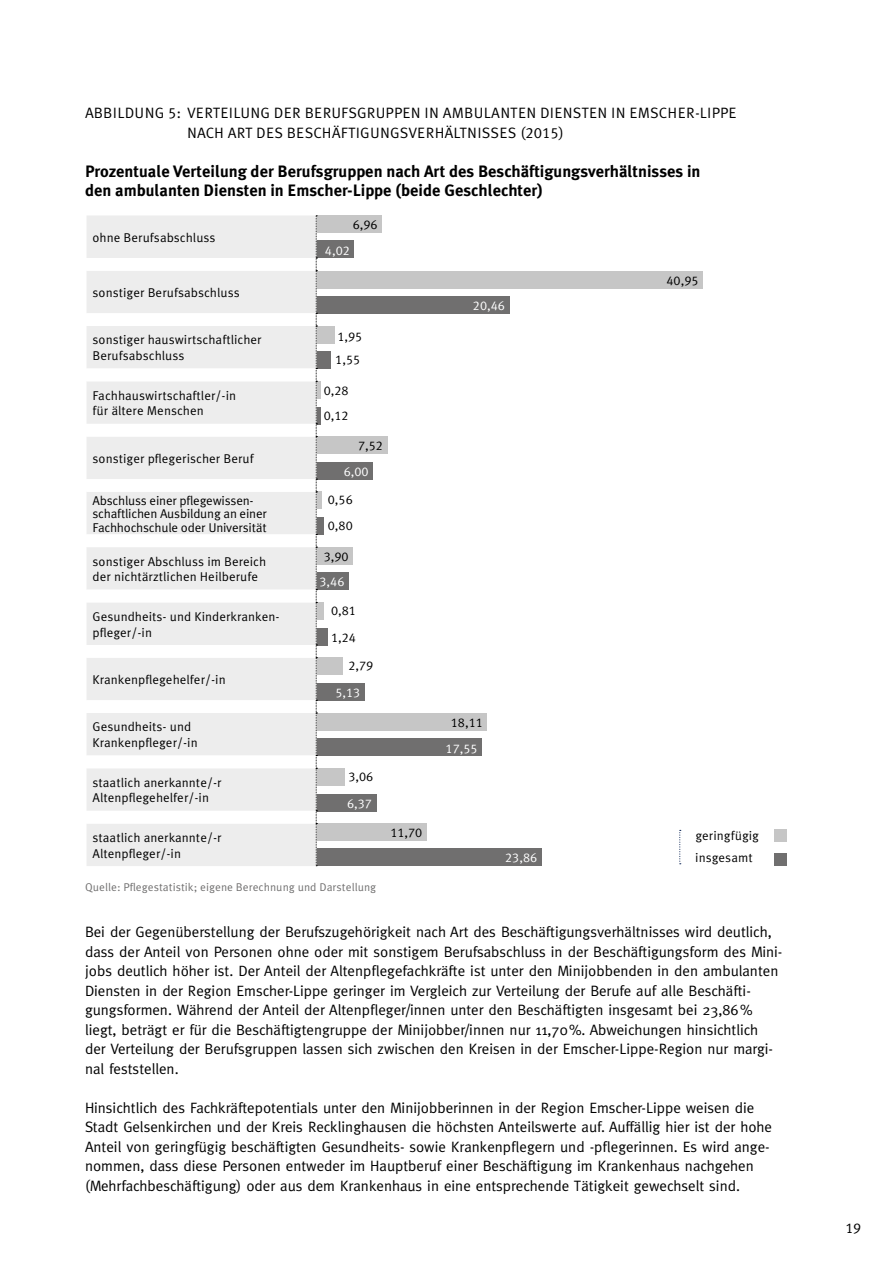
<style>
.page{position:relative;width:893px;height:1263px;background:#fff}
.page>*{position:absolute;margin:0;border:0;box-sizing:border-box;transform-origin:0 0}
.t1{font:700 16.5px/19.5px "Meta Korrespondenz";color:#000}
.t2{font:15px/19.5px "Meta";color:#000}
.t3{font:15px/19.5px "Meta Korrespondenz";letter-spacing:.005em;color:#000}
.t4{font:14.25px "Meta Korrespondenz";color:#000}
.t5{font:12.75px/15.8px "Meta Korrespondenz";color:#000}
.t6{font:12.75px/13.5px "Meta Korrespondenz";letter-spacing:-.02em;color:#000}
.t7{font:12.75px "Meta Korrespondenz";color:#fff}
.t8{font:11.25px "Meta Korrespondenz";color:#706f6f}
</style>
<div class="page">
<div style="left:316px;top:215px;width:66px;height:17px;background:#c6c6c6"></div>
<div style="left:316px;top:271px;width:387px;height:17px;background:#c6c6c6"></div>
<div style="left:316px;top:492px;width:5px;height:17px;background:#c6c6c6"></div>
<div style="left:316px;top:326px;width:19px;height:17px;background:#c6c6c6"></div>
<div style="left:316px;top:241px;width:38px;height:17px;background:#706f6f"></div>
<div style="left:316px;top:297px;width:193px;height:17px;background:#706f6f"></div>
<div style="left:316px;top:352px;width:15px;height:17px;background:#706f6f"></div>
<div style="left:316px;top:382px;width:5px;height:17px;background:#c6c6c6"></div>
<div style="left:316px;top:517px;width:8px;height:17px;background:#706f6f"></div>
<div style="left:316px;top:437px;width:71px;height:17px;background:#c6c6c6"></div>
<div style="left:316px;top:547px;width:37px;height:17px;background:#c6c6c6"></div>
<div style="left:316px;top:602px;width:8px;height:17px;background:#c6c6c6"></div>
<div style="left:316px;top:658px;width:26px;height:17px;background:#c6c6c6"></div>
<div style="left:316px;top:713px;width:171px;height:17px;background:#c6c6c6"></div>
<div style="left:316px;top:768px;width:29px;height:17px;background:#c6c6c6"></div>
<div style="left:316px;top:823px;width:111px;height:17px;background:#c6c6c6"></div>
<div style="left:316px;top:407px;width:5px;height:17px;background:#706f6f"></div>
<div style="left:316px;top:462px;width:57px;height:17px;background:#706f6f"></div>
<div style="left:316px;top:573px;width:33px;height:17px;background:#706f6f"></div>
<div style="left:316px;top:628px;width:12px;height:17px;background:#706f6f"></div>
<div style="left:316px;top:683px;width:49px;height:17px;background:#706f6f"></div>
<div style="left:316px;top:739px;width:166px;height:17px;background:#706f6f"></div>
<div style="left:316px;top:794px;width:60px;height:17px;background:#706f6f"></div>
<div style="left:316px;top:849px;width:225px;height:17px;background:#706f6f"></div>
<div style="left:87px;top:215px;width:229px;height:651px;background:#ededed"></div>
<svg style="left:87px;top:258px;width:229px;height:565px;fill:#ededed"></svg>
<svg style="left:87px;top:424px;width:229px;height:234px;fill:#ededed"></svg>
<svg style="left:316px;top:215px;width:1px;height:651px"></svg>
<div style="left:774px;top:829px;width:13px;height:13px;background:#c6c6c6"></div>
<div style="left:774px;top:853px;width:13px;height:13px;background:#706f6f"></div>
<svg style="left:679px;top:830px;width:2px;height:34px"></svg>
<p class="t3" style="left:187px;top:103px;width:551px;text-indent:-102px">ABBILDUNG 5: VERTEILUNG DER BERUFSGRUPPEN IN AMBULANTEN DIENSTEN IN EMSCHER-LIPPE<br>NACH ART DES BESCHÄFTIGUNGSVERHÄLTNISSES (2015)</p>
<p class="t1" style="left:85px;top:161px;width:617px">Prozentuale Verteilung der Berufsgruppen nach Art des Beschäftigungsverhältnisses in den ambulanten Diensten in Emscher-Lippe (beide Geschlechter)</p>
<p class="t5" style="left:353px;top:217px;width:26px">6,96</p>
<p class="t5" style="left:93px;top:229px;width:125px">ohne Berufsabschluss</p>
<p class="t7" style="left:325px;top:243px;width:27px">4,02</p>
<p class="t5" style="left:93px;top:285px;width:149px">sonstiger Berufsabschluss</p>
<p class="t5" style="left:93px;top:332px;width:171px">sonstiger hauswirtschaftlicher<br>Berufsabschluss</p>
<p class="t5" style="left:93px;top:387px;width:145px">Fachhauswirtschaftler/-in für ältere Menschen</p>
<p class="t5" style="left:93px;top:450px;width:163px">sonstiger pflegerischer Beruf</p>
<p class="t6" style="left:93px;top:493px;width:176px">Abschluss einer pflegewissen&shy;schaftlichen Ausbildung an einer<br>Fachhochschule oder Universität</p>
<p class="t5" style="left:93px;top:553px;width:175px">sonstiger Abschluss im Bereich der nichtärztlichen Heilberufe</p>
<p class="t5" style="left:93px;top:608px;width:189px">Gesundheits- und Kinderkranken&shy;pfleger/-in</p>
<p class="t5" style="left:93px;top:672px;width:135px">Krankenpflegehelfer/-in</p>
<p class="t5" style="left:93px;top:719px;width:107px">Gesundheits- und<br>Krankenpfleger/-in</p>
<p class="t5" style="left:93px;top:774px;width:131px">staatlich anerkannte/-r<br>Altenpflegehelfer/-in</p>
<p class="t5" style="left:93px;top:829px;width:131px">staatlich anerkannte/-r<br>Altenpfleger/-in</p>
<p class="t8" style="left:85px;top:880px;width:293px">Quelle: Pflegestatistik; eigene Berechnung und Darstellung</p>
<p class="t5" style="left:335px;top:324px;width:29px;line-height:23.4px">1,95<br>1,55</p>
<p class="t5" style="left:324px;top:378px;width:26px;line-height:25px">0,28<br>0,12</p>
<p class="t5" style="left:358px;top:438px;width:26px">7,52</p>
<p class="t7" style="left:344px;top:464px;width:26px">6,00</p>
<p class="t5" style="left:328px;top:486px;width:26px;line-height:26px">0,56<br>0,80</p>
<p class="t5" style="left:324px;top:548px;width:26px">3,90</p>
<p class="t7" style="left:320px;top:575px;width:27px">3,46</p>
<p class="t5" style="left:331px;top:597px;width:27px;line-height:26.5px">0,81<br>1,24</p>
<p class="t5" style="left:348px;top:657px;width:26px">2,79</p>
<p class="t7" style="left:335px;top:685px;width:26px">5,13</p>
<p class="t5" style="left:348px;top:768px;width:26px">3,06</p>
<p class="t7" style="left:347px;top:796px;width:26px">6,37</p>
<p class="t5" style="left:390px;top:824px;width:33px">11,70</p>
<p class="t7" style="left:473px;top:298px;width:34px">20,46</p>
<p class="t5" style="left:451px;top:714px;width:33px">18,11</p>
<p class="t7" style="left:446px;top:741px;width:33px">17,55</p>
<p class="t7" style="left:505px;top:851px;width:33px">23,86</p>
<p class="t5" style="left:666px;top:272px;width:34px">40,95</p>
<p class="t5" style="left:695px;top:824px;width:65px;line-height:22.5px">geringfügig insgesamt</p>
<p class="t2" style="left:85px;top:922px;width:699px">Bei der Gegenüberstellung der Berufszugehörigkeit nach Art des Beschäftigungsverhältnisses wird deutlich, dass der Anteil von Personen ohne oder mit sonstigem Berufsabschluss in der Beschäftigungsform des Mini&shy;jobs deutlich höher ist. Der Anteil der Altenpflegefachkräfte ist unter den Minijobbenden in den ambulanten Diensten in der Region Emscher-Lippe geringer im Vergleich zur Verteilung der Berufe auf alle Beschäfti&shy;gungsformen. Während der Anteil der Altenpfleger/innen unter den Beschäftigten insgesamt bei 23,86% liegt, beträgt er für die Beschäftigtengruppe der Minijobber/innen nur 11,70%. Abweichungen hinsichtlich der Verteilung der Berufsgruppen lassen sich zwischen den Kreisen in der Emscher-Lippe-Region nur margi&shy;nal feststellen.</p>
<p class="t2" style="left:85px;top:1098px;width:689px">Hinsichtlich des Fachkräftepotentials unter den Minijobberinnen in der Region Emscher-Lippe weisen die Stadt Gelsenkirchen und der Kreis Recklinghausen die höchsten Anteilswerte auf. Auffällig hier ist der hohe Anteil von geringfügig beschäftigten Gesundheits- sowie Krankenpflegern und -pflegerinnen. Es wird ange&shy;nommen, dass diese Personen entweder im Hauptberuf einer Beschäftigung im Krankenhaus nachgehen (Mehrfachbeschäftigung) oder aus dem Krankenhaus in eine entsprechende Tätigkeit gewechselt sind.</p>
<p class="t4" style="left:845px;top:1219px;width:17px">19</p>
</div>
